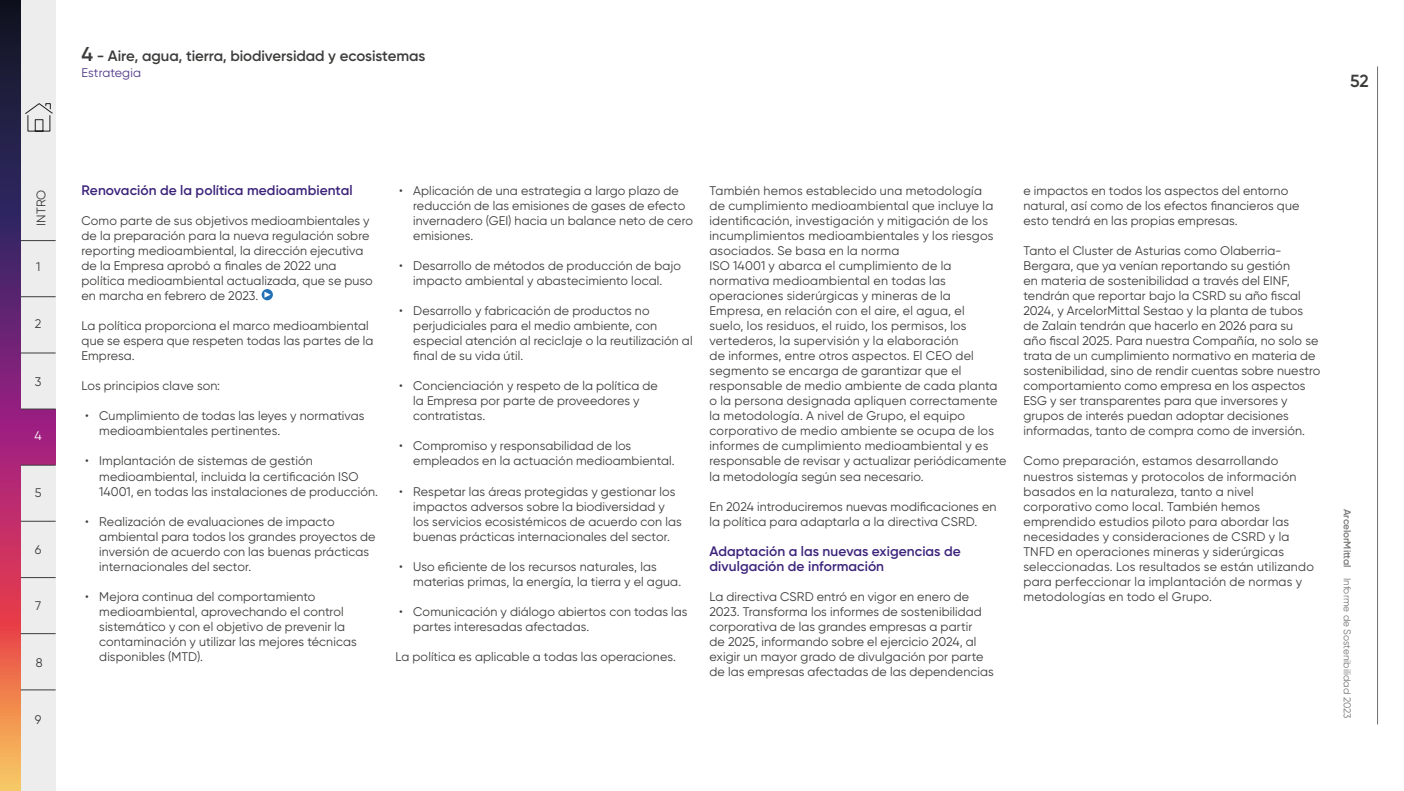
<style>
.page{position:relative;width:1404px;height:791px;background:#fff}
.page>*{position:absolute;margin:0;border:0;box-sizing:border-box;transform-origin:0 0}
.t1{font:600 17.5px "Gilroy";color:#3c3c3b}
.t2{font:600 15px "Gilroy";letter-spacing:-.005em;color:#3c3c3b}
.t3{font:600 13.75px/15px "Gilroy";letter-spacing:.005em;color:#3c237a}
.t4{font:12.5px/15px "Gilroy";letter-spacing:.01em;color:#3c3c3b}
.t5{font:12.5px "Gilroy";letter-spacing:.01em;color:#4f3987}
.t6{font:12.5px "Gilroy";color:#fff}
.t7{font:10px "Gilroy";color:#777776}
.s1{font-size:20px}
.s2{font-weight:600}
</style>
<div class="page">
<svg style="left:0;top:0;width:56px;height:790px;background:#89365e"></svg>
<div style="left:21px;top:0;width:35px;height:409px;background:#ededed"></div>
<div style="left:21px;top:465px;width:35px;height:325px;background:#ededed"></div>
<hr style="left:1377px;top:66px;width:1px;height:658px;background:#706f6f">
<svg style="left:25px;top:103px;width:28px;height:29px"></svg>
<hr style="left:21px;top:240px;width:35px;height:1px;background:#3c3c3b">
<hr style="left:21px;top:296px;width:35px;height:1px;background:#3c3c3b">
<hr style="left:21px;top:352px;width:35px;height:1px;background:#3c3c3b">
<hr style="left:21px;top:464px;width:35px;height:1px;background:#3c3c3b">
<hr style="left:21px;top:577px;width:35px;height:1px;background:#3c3c3b">
<hr style="left:21px;top:408px;width:35px;height:1px;background:#3c3c3b">
<hr style="left:21px;top:520px;width:35px;height:1px;background:#3c3c3b">
<hr style="left:21px;top:633px;width:35px;height:1px;background:#3c3c3b">
<hr style="left:21px;top:689px;width:35px;height:1px;background:#3c3c3b">
<svg style="left:261px;top:289px;width:12px;height:11px"></svg>
<p class="t2" style="left:81px;top:46px;width:345px"><span class="s1">4</span> - Aire, agua, tierra, biodiversidad y ecosistemas</p>
<p class="t5" style="left:81px;top:65px;width:61px">Estrategia</p>
<h1 class="t1" style="left:1349px;top:70px;width:20px">52</h1>
<p class="t4" style="left:33px;top:225px;width:37px;rotate:-90deg">INTRO</p>
<p class="t4" style="left:36px;top:258px;width:6px">1</p>
<p class="t4" style="left:35px;top:316px;width:8px">2</p>
<p class="t4" style="left:35px;top:374px;width:8px">3</p>
<p class="t6" style="left:35px;top:427px;width:9px">4</p>
<p class="t4" style="left:35px;top:484px;width:8px">5</p>
<p class="t4" style="left:35px;top:541px;width:8px">6</p>
<p class="t4" style="left:35px;top:598px;width:8px">7</p>
<p class="t4" style="left:36px;top:655px;width:8px">8</p>
<p class="t4" style="left:35px;top:711px;width:8px">9</p>
<p class="t3" style="left:81px;top:183px;width:272px">Renovación de la política medioambiental</p>
<p class="t4" style="left:81px;top:213px;width:293px">Como parte de sus objetivos medioambientales y de la preparación para la nueva regulación sobre reporting medioambiental, la dirección ejecutiva de la Empresa aprobó a finales de 2022 una política medioambiental actualizada, que se puso en marcha en febrero de 2023.</p>
<p class="t4" style="left:81px;top:318px;width:293px">La política proporciona el marco medioambiental que se espera que respeten todas las partes de la<br>Empresa.</p>
<p class="t4" style="left:81px;top:378px;width:140px">Los principios clave son:</p>
<p class="t4" style="left:99px;top:408px;width:267px;text-indent:-14px">• Cumplimiento de todas las leyes y normativas medioambientales pertinentes.</p>
<p class="t4" style="left:99px;top:453px;width:280px;text-indent:-14px">• Implantación de sistemas de gestión medioambiental, incluida la certificación ISO<br>14001, en todas las instalaciones de producción.</p>
<p class="t4" style="left:99px;top:513px;width:278px;text-indent:-14px">• Realización de evaluaciones de impacto ambiental para todos los grandes proyectos de inversión de acuerdo con las buenas prácticas internacionales del sector.</p>
<p class="t4" style="left:99px;top:588px;width:259px;text-indent:-14px">• Mejora continua del comportamiento medioambiental, aprovechando el control sistemático y con el objetivo de prevenir la contaminación y utilizar las mejores técnicas disponibles (MTD).</p>
<p class="t4" style="left:413px;top:183px;width:281px;text-indent:-14px">• Aplicación de una estrategia a largo plazo de reducción de las emisiones de gases de efecto invernadero (GEI) hacia un balance neto de cero emisiones.</p>
<p class="t4" style="left:399px;top:258px;width:283px;text-align:center">• Desarrollo de métodos de producción de bajo impacto ambiental y abastecimiento local.</p>
<p class="t4" style="left:413px;top:303px;width:281px;text-indent:-14px">• Desarrollo y fabricación de productos no perjudiciales para el medio ambiente, con especial atención al reciclaje o la reutilización al final de su vida útil.</p>
<p class="t4" style="left:413px;top:378px;width:246px;text-indent:-14px">• Concienciación y respeto de la política de la Empresa por parte de proveedores y contratistas.</p>
<p class="t4" style="left:413px;top:438px;width:263px;text-indent:-14px">• Compromiso y responsabilidad de los empleados en la actuación medioambiental.</p>
<p class="t4" style="left:413px;top:483px;width:270px;text-indent:-14px">• Respetar las áreas protegidas y gestionar los impactos adversos sobre la biodiversidad y los servicios ecosistémicos de acuerdo con las buenas prácticas internacionales del sector.</p>
<p class="t4" style="left:413px;top:558px;width:269px;text-indent:-14px">• Uso eficiente de los recursos naturales, las materias primas, la energía, la tierra y el agua.</p>
<p class="t4" style="left:413px;top:603px;width:276px;text-indent:-14px">• Comunicación y diálogo abiertos con todas las partes interesadas afectadas.</p>
<p class="t4" style="left:395px;top:648px;width:282px">La política es aplicable a todas las operaciones.</p>
<p class="t4" style="left:709px;top:183px;width:298px">También hemos establecido una metodología<br>de cumplimiento medioambiental que incluye la identificación, investigación y mitigación de los incumplimientos medioambientales y los riesgos asociados. Se basa en la norma<br>ISO 14001 y abarca el cumplimiento de la normativa medioambiental en todas las operaciones siderúrgicas y mineras de la Empresa, en relación con el aire, el agua, el<br>suelo, los residuos, el ruido, los permisos, los vertederos, la supervisión y la elaboración<br>de informes, entre otros aspectos. El CEO del segmento se encarga de garantizar que el responsable de medio ambiente de cada planta o la persona designada apliquen correctamente la metodología. A nivel de Grupo, el equipo corporativo de medio ambiente se ocupa de los informes de cumplimiento medioambiental y es responsable de revisar y actualizar periódicamente la metodología según sea necesario.</p>
<p class="t4" style="left:709px;top:498px;width:288px">En 2024 introduciremos nuevas modificaciones en la política para adaptarla a la directiva CSRD.</p>
<p class="t3" style="left:709px;top:543px;width:253px">Adaptación a las nuevas exigencias de divulgación de información</p>
<p class="t4" style="left:709px;top:588px;width:286px">La directiva CSRD entró en vigor en enero de 2023. Transforma los informes de sostenibilidad corporativa de las grandes empresas a partir<br>de 2025, informando sobre el ejercicio 2024, al exigir un mayor grado de divulgación por parte de las empresas afectadas de las dependencias</p>
<p class="t4" style="left:1023px;top:183px;width:277px">e impactos en todos los aspectos del entorno natural, así como de los efectos financieros que esto tendrá en las propias empresas.</p>
<p class="t4" style="left:1023px;top:243px;width:298px">Tanto el Cluster de Asturias como Olaberria-Bergara, que ya venían reportando su gestión<br>en materia de sostenibilidad a través del EINF, tendrán que reportar bajo la CSRD su año fiscal 2024, y ArcelorMittal Sestao y la planta de tubos de Zalain tendrán que hacerlo en 2026 para su<br>año fiscal 2025. Para nuestra Compañía, no solo se trata de un cumplimiento normativo en materia de sostenibilidad, sino de rendir cuentas sobre nuestro comportamiento como empresa en los aspectos ESG y ser transparentes para que inversores y grupos de interés puedan adoptar decisiones informadas, tanto de compra como de inversión.</p>
<p class="t4" style="left:1023px;top:453px;width:292px">Como preparación, estamos desarrollando nuestros sistemas y protocolos de información basados en la naturaleza, tanto a nivel corporativo como local. También hemos emprendido estudios piloto para abordar las necesidades y consideraciones de CSRD y la TNFD en operaciones mineras y siderúrgicas seleccionadas. Los resultados se están utilizando para perfeccionar la implantación de normas y metodologías en todo el Grupo.</p>
<p class="t7" style="left:1353px;top:508px;width:211px;rotate:90deg"><span class="s2">ArcelorMittal</span> Informe de Sostenibilidad 2023</p>
</div>
